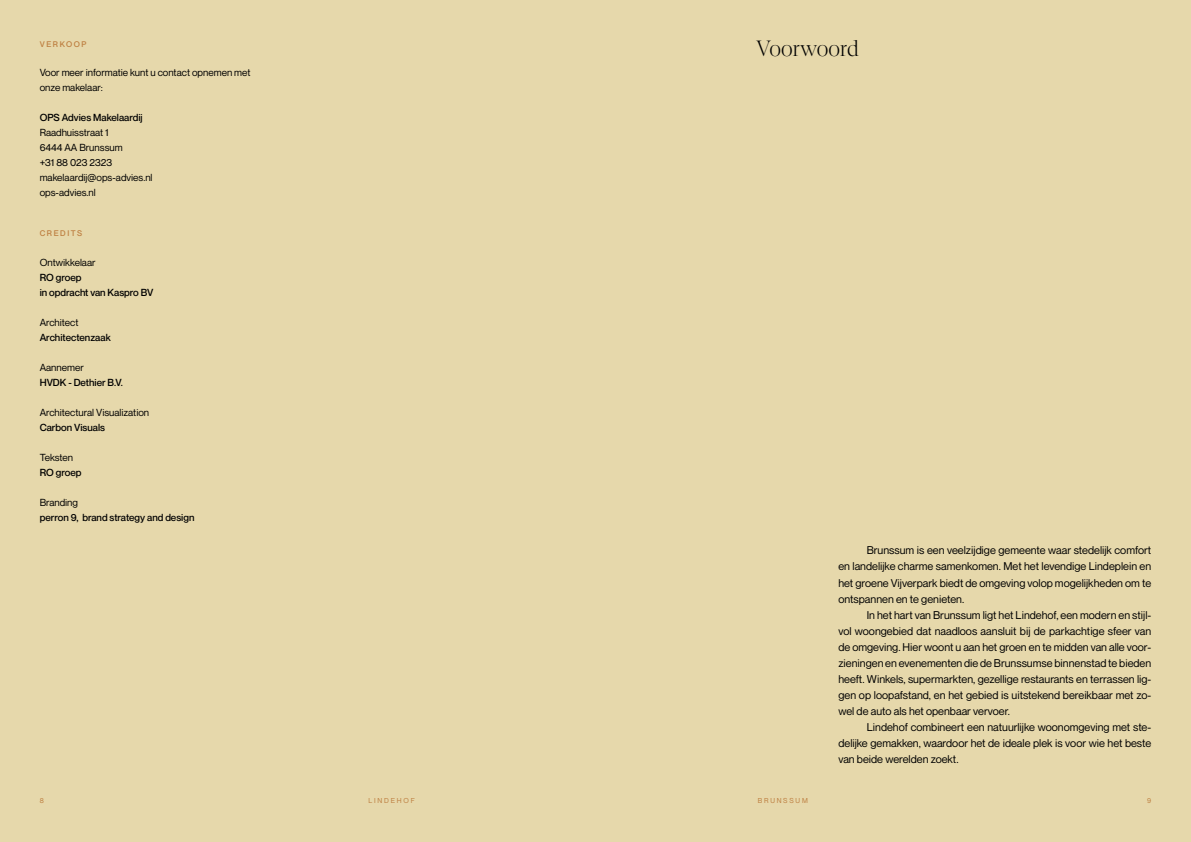
<style>
.page{position:relative;width:1191px;height:842px;background:#e6d8ab}
.page>*{position:absolute;margin:0;border:0;box-sizing:border-box;transform-origin:0 0}
.t1{font:300 22px "GT Super Display";letter-spacing:-.005em;color:#000}
.t2{font:11px/16px "Neue Montreal";color:#000;text-align:justify}
.t3{font:10px/15px "Neue Montreal";color:#000}
.t4{font:500 10px/15px "Neue Montreal";color:#000}
.t5{font:500 8px "Neue Montreal";letter-spacing:.2em;color:#be8042}
.t6{font:7px "Neue Montreal";letter-spacing:.25em;color:#be8042}
</style>
<div class="page">
<p class="t5" style="left:40px;top:40px;width:48px">VERKOOP</p>
<p class="t3" style="left:40px;top:65px;width:212px">Voor meer informatie kunt u contact opnemen met onze makelaar:</p>
<p class="t4" style="left:40px;top:110px;width:105px">OPS Advies Makelaardij</p>
<p class="t3" style="left:40px;top:125px;width:114px">Raadhuisstraat 1<br>6444 AA Brunssum<br>+31 88 023 2323 makelaardij@ops-advies.nl ops-advies.nl</p>
<p class="t5" style="left:40px;top:228px;width:44px">CREDITS</p>
<p class="t3" style="left:40px;top:255px;width:57px">Ontwikkelaar</p>
<p class="t4" style="left:40px;top:270px;width:115px">RO groep<br>in opdracht van Kaspro BV</p>
<p class="t3" style="left:40px;top:315px;width:40px">Architect</p>
<p class="t4" style="left:40px;top:330px;width:73px">Architectenzaak</p>
<p class="t3" style="left:40px;top:360px;width:46px">Aannemer</p>
<p class="t4" style="left:40px;top:375px;width:85px">HVDK - Dethier B.V.</p>
<p class="t3" style="left:40px;top:405px;width:111px">Architectural Visualization</p>
<p class="t4" style="left:40px;top:420px;width:67px">Carbon Visuals</p>
<p class="t3" style="left:40px;top:450px;width:35px">Teksten</p>
<p class="t4" style="left:40px;top:465px;width:43px">RO groep</p>
<p class="t3" style="left:40px;top:495px;width:40px">Branding</p>
<p class="t4" style="left:40px;top:510px;width:156px">perron 9, brand strategy and design</p>
<h1 class="t1" style="left:756px;top:37px;width:105px">Voorwoord</h1>
<p class="t2" style="left:838px;top:543px;width:314px;text-indent:28px">Brunssum is een veelzijdige gemeente waar stedelijk comfort en landelijke charme samenkomen. Met het levendige Lindeplein en het groene Vijverpark biedt de omgeving volop mogelijkheden om te ontspannen en te genieten.</p>
<p class="t2" style="left:838px;top:607px;width:314px;text-indent:28px">In het hart van Brunssum ligt het Lindehof, een modern en stijl&shy;vol woongebied dat naadloos aansluit bij de parkachtige sfeer van de omgeving. Hier woont u aan het groen en te midden van alle voor&shy;zieningen en evenementen die de Brunssumse binnenstad te bieden heeft. Winkels, supermarkten, gezellige restaurants en terrassen lig&shy;gen op loopafstand, en het gebied is uitstekend bereikbaar met zo&shy;wel de auto als het openbaar vervoer.</p>
<p class="t2" style="left:838px;top:719px;width:314px;text-indent:28px">Lindehof combineert een natuurlijke woonomgeving met ste&shy;delijke gemakken, waardoor het de ideale plek is voor wie het beste van beide werelden zoekt.</p>
<p class="t6" style="left:40px;top:796px;width:6px">8</p>
<p class="t6" style="left:369px;top:796px;width:48px">LINDEHOF</p>
<p class="t6" style="left:758px;top:796px;width:51px">BRUNSSUM</p>
<p class="t6" style="left:1147px;top:796px;width:6px">9</p>
</div>
